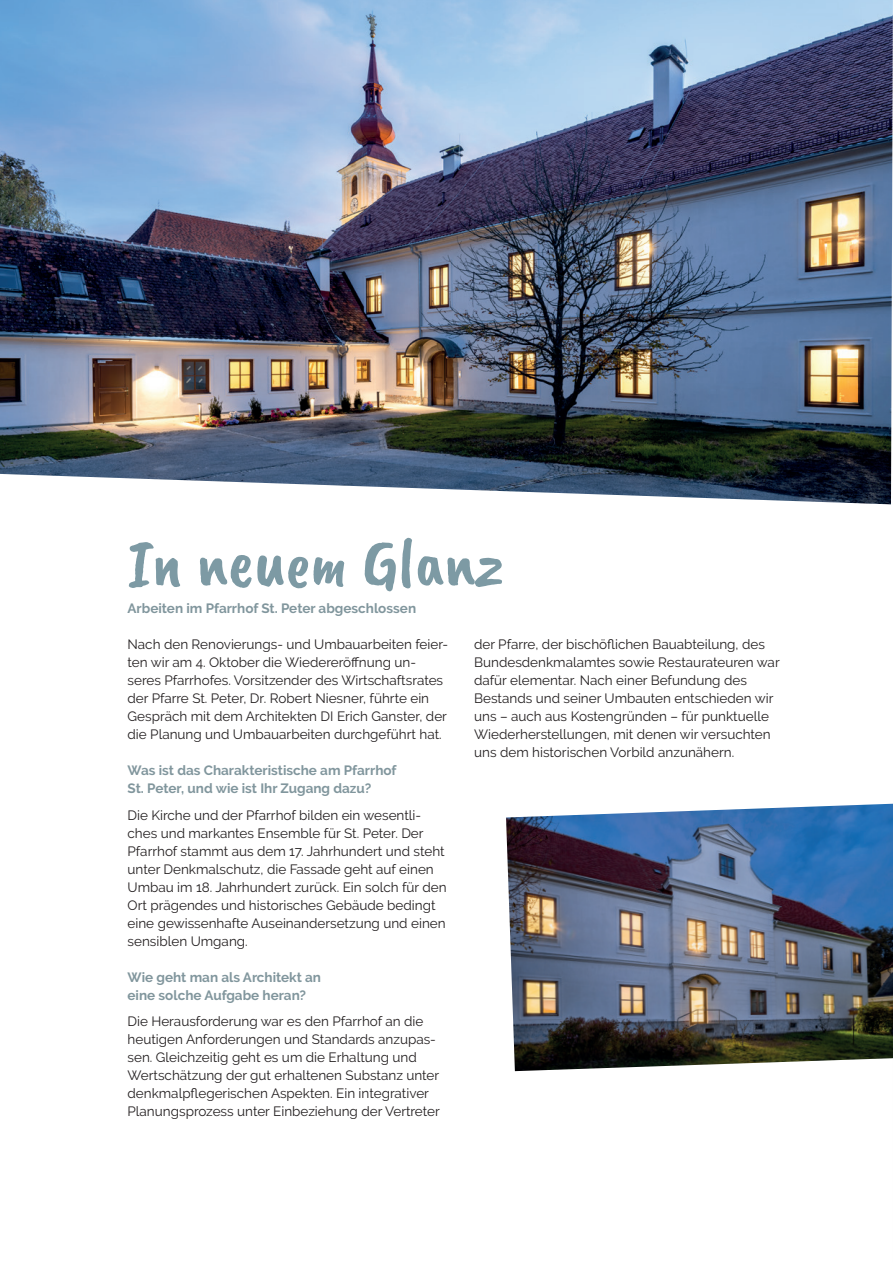
<style>
.page{position:relative;width:893px;height:1263px;background:#fff}
.page>*{position:absolute;margin:0;border:0;box-sizing:border-box;transform-origin:0 0}
.t1{font:69px "Caveat Brush";color:#7d9aa4}
.t2{font:13.5px/18px "Raleway";color:#231f20}
.t3{font:700 13.5px/18px "Raleway";color:#81969d}
</style>
<div class="page">
<img style="left:0;top:0;width:893px;height:504px">
<img style="left:506px;top:804px;width:387px;height:267px">
<svg style="left:892px;top:843px;width:1px;height:228px"></svg>
<h1 class="t1" style="left:128px;top:523px;width:378px">In neuem Glanz</h1>
<p class="t3" style="left:128px;top:600px;width:290px">Arbeiten im Pfarrhof St. Peter abgeschlossen</p>
<p class="t2" style="left:128px;top:635px;width:322px">Nach den Renovierungs- und Umbauarbeiten feier&shy;ten wir am 4. Oktober die Wiedereröffnung un&shy;seres Pfarrhofes. Vorsitzender des Wirtschaftsrates der Pfarre St. Peter, Dr. Robert Niesner, führte ein Gespräch mit dem Architekten DI Erich Ganster, der die Planung und Umbauarbeiten durchgeführt hat.</p>
<p class="t3" style="left:128px;top:762px;width:270px">Was ist das Charakteristische am Pfarrhof<br>St. Peter, und wie ist Ihr Zugang dazu?</p>
<p class="t2" style="left:128px;top:806px;width:321px">Die Kirche und der Pfarrhof bilden ein wesentli&shy;ches und markantes Ensemble für St. Peter. Der Pfarrhof stammt aus dem 17. Jahrhundert und steht unter Denkmalschutz, die Fassade geht auf einen Umbau im 18. Jahrhundert zurück. Ein solch für den Ort prägendes und historisches Gebäude bedingt eine gewissenhafte Auseinandersetzung und einen sensiblen Umgang.</p>
<p class="t3" style="left:128px;top:968px;width:195px">Wie geht man als Architekt an eine solche Aufgabe heran?</p>
<p class="t2" style="left:128px;top:1012px;width:314px">Die Herausforderung war es den Pfarrhof an die heutigen Anforderungen und Standards anzupas&shy;sen. Gleichzeitig geht es um die Erhaltung und Wertschätzung der gut erhaltenen Substanz unter denkmalpflegerischen Aspekten. Ein integrativer Planungsprozess unter Einbeziehung der Vertreter</p>
<p class="t2" style="left:474px;top:635px;width:307px">der Pfarre, der bischöflichen Bauabteilung, des Bundesdenkmalamtes sowie Restaurateuren war dafür elementar. Nach einer Befundung des Bestands und seiner Umbauten entschieden wir uns – auch aus Kostengründen – für punktuelle Wiederherstellungen, mit denen wir versuchten uns dem historischen Vorbild anzunähern.</p>
</div>
